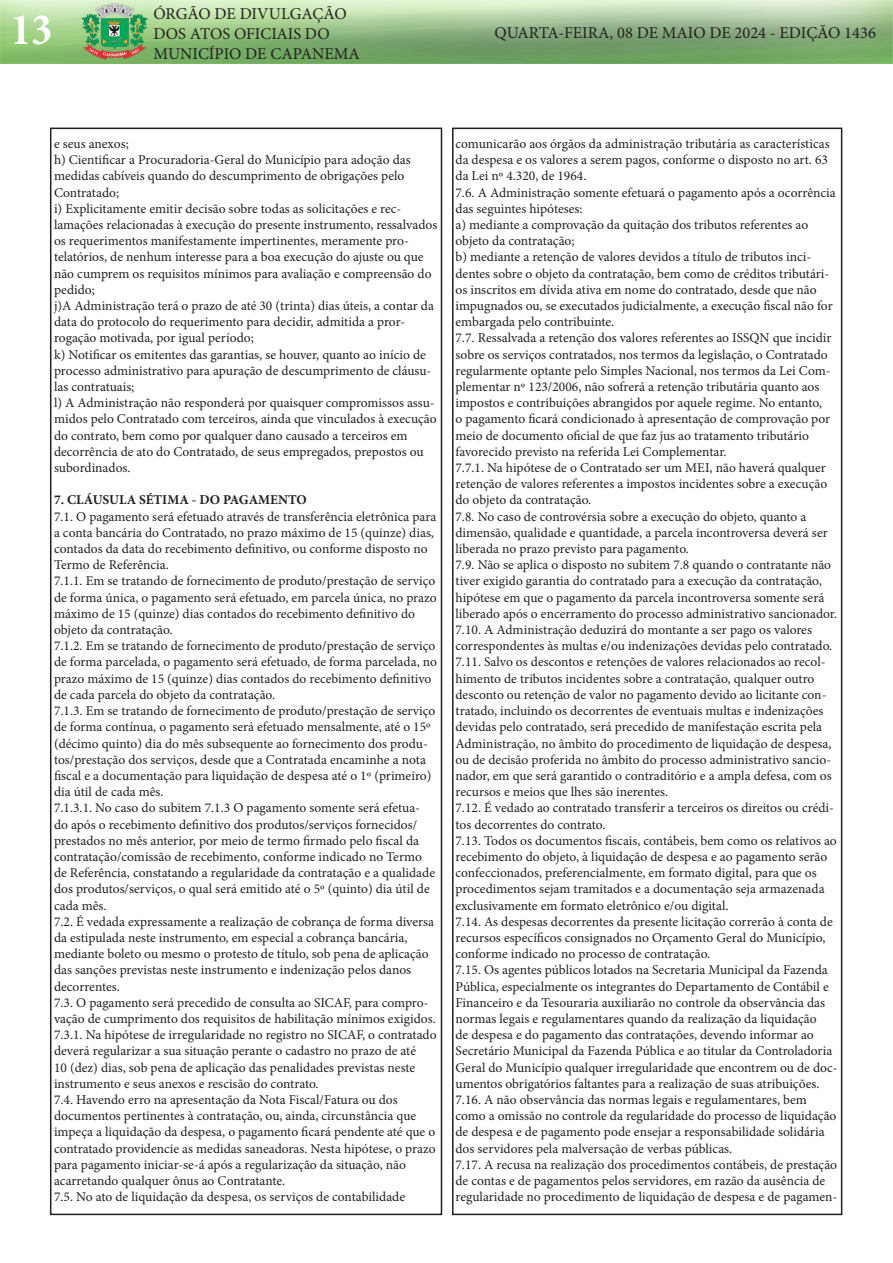
<style>
.page{position:relative;width:893px;height:1263px;background:#fff}
.page>*{position:absolute;margin:0;border:0;box-sizing:border-box;transform-origin:0 0}
.t1{font:700 condensed 45px "Minion Pro";color:#fff}
.t2{font:16.5px/19.8px "Minion Pro";color:#231f20}
.t3{font:13.5px/16.2px "Minion Pro";color:#231f20}
.t4{font:700 13.5px "Minion Pro";color:#231f20}
</style>
<div class="page">
<div style="left:50px;top:128px;width:392px;height:1087px;border:2px solid #231f20"></div>
<img style="left:0;top:0;width:893px;height:64px">
<div style="left:452px;top:128px;width:390px;height:1087px;border:2px solid #231f20"></div>
<h1 class="t1" style="left:11px;top:-1px;width:43px">13</h1>
<p class="t2" style="left:153px;top:4px;width:208px">ÓRGÃO DE DIVULGAÇÃO<br>DOS ATOS OFICIAIS DO<br>MUNICÍPIO DE CAPANEMA</p>
<p class="t2" style="left:495px;top:23px;width:383px">QUARTA-FEIRA, 08 DE MAIO DE 2024 - EDIÇÃO 1436</p>
<p class="t3" style="left:54px;top:136px;width:76px">e seus anexos;</p>
<p class="t3" style="left:54px;top:152px;width:358px">h) Cientificar a Procuradoria-Geral do Município para adoção das medidas cabíveis quando do descumprimento de obrigações pelo<br>Contratado;</p>
<p class="t3" style="left:54px;top:200px;width:385px">i) Explicitamente emitir decisão sobre todas as solicitações e rec&shy;lamações relacionadas à execução do presente instrumento, ressalvados os requerimentos manifestamente impertinentes, meramente pro&shy;telatórios, de nenhum interesse para a boa execução do ajuste ou que não cumprem os requisitos mínimos para avaliação e compreensão do pedido;</p>
<p class="t3" style="left:54px;top:298px;width:381px">j)A Administração terá o prazo de até 30 (trinta) dias úteis, a contar da data do protocolo do requerimento para decidir, admitida a pror&shy;rogação motivada, por igual período;</p>
<p class="t3" style="left:54px;top:346px;width:379px">k) Notificar os emitentes das garantias, se houver, quanto ao início de processo administrativo para apuração de descumprimento de cláusu&shy;las contratuais;</p>
<p class="t3" style="left:54px;top:395px;width:384px">l) A Administração não responderá por quaisquer compromissos assu&shy;midos pelo Contratado com terceiros, ainda que vinculados à execução do contrato, bem como por qualquer dano causado a terceiros em decorrência de ato do Contratado, de seus empregados, prepostos ou subordinados.</p>
<p class="t4" style="left:54px;top:491px;width:254px">7. CLÁUSULA SÉTIMA - DO PAGAMENTO</p>
<p class="t3" style="left:54px;top:508px;width:384px">7.1. O pagamento será efetuado através de transferência eletrônica para a conta bancária do Contratado, no prazo máximo de 15 (quinze) dias, contados da data do recebimento definitivo, ou conforme disposto no Termo de Referência.</p>
<p class="t3" style="left:54px;top:573px;width:384px">7.1.1. Em se tratando de fornecimento de produto/prestação de serviço de forma única, o pagamento será efetuado, em parcela única, no prazo máximo de 15 (quinze) dias contados do recebimento definitivo do objeto da contratação.</p>
<p class="t3" style="left:54px;top:638px;width:385px">7.1.2. Em se tratando de fornecimento de produto/prestação de serviço de forma parcelada, o pagamento será efetuado, de forma parcelada, no prazo máximo de 15 (quinze) dias contados do recebimento definitivo de cada parcela do objeto da contratação.</p>
<p class="t3" style="left:54px;top:703px;width:383px">7.1.3. Em se tratando de fornecimento de produto/prestação de serviço de forma contínua, o pagamento será efetuado mensalmente, até o 15º (décimo quinto) dia do mês subsequente ao fornecimento dos produ&shy;tos/prestação dos serviços, desde que a Contratada encaminhe a nota fiscal e a documentação para liquidação de despesa até o 1º (primeiro) dia útil de cada mês.</p>
<p class="t3" style="left:54px;top:800px;width:383px">7.1.3.1. No caso do subitem 7.1.3 O pagamento somente será efetua&shy;do após o recebimento definitivo dos produtos/serviços fornecidos/ prestados no mês anterior, por meio de termo firmado pelo fiscal da contratação/comissão de recebimento, conforme indicado no Termo de Referência, constatando a regularidade da contratação e a qualidade dos produtos/serviços, o qual será emitido até o 5º (quinto) dia útil de cada mês.</p>
<p class="t3" style="left:54px;top:913px;width:382px">7.2. É vedada expressamente a realização de cobrança de forma diversa da estipulada neste instrumento, em especial a cobrança bancária, mediante boleto ou mesmo o protesto de título, sob pena de aplicação das sanções previstas neste instrumento e indenização pelos danos decorrentes.</p>
<p class="t3" style="left:54px;top:994px;width:383px">7.3. O pagamento será precedido de consulta ao SICAF, para compro&shy;vação de cumprimento dos requisitos de habilitação mínimos exigidos.</p>
<p class="t3" style="left:54px;top:1027px;width:384px">7.3.1. Na hipótese de irregularidade no registro no SICAF, o contratado deverá regularizar a sua situação perante o cadastro no prazo de até<br>10 (dez) dias, sob pena de aplicação das penalidades previstas neste instrumento e seus anexos e rescisão do contrato.</p>
<p class="t3" style="left:54px;top:1091px;width:383px">7.4. Havendo erro na apresentação da Nota Fiscal/Fatura ou dos documentos pertinentes à contratação, ou, ainda, circunstância que impeça a liquidação da despesa, o pagamento ficará pendente até que o contratado providencie as medidas saneadoras. Nesta hipótese, o prazo para pagamento iniciar-se-á após a regularização da situação, não acarretando qualquer ônus ao Contratante.</p>
<p class="t3" style="left:54px;top:1189px;width:353px">7.5. No ato de liquidação da despesa, os serviços de contabilidade</p>
<p class="t3" style="left:455px;top:136px;width:376px">comunicarão aos órgãos da administração tributária as características da despesa e os valores a serem pagos, conforme o disposto no art. 63 da Lei nº 4.320, de 1964.</p>
<p class="t3" style="left:455px;top:184px;width:382px">7.6. A Administração somente efetuará o pagamento após a ocorrência das seguintes hipóteses:</p>
<p class="t3" style="left:455px;top:217px;width:354px">a) mediante a comprovação da quitação dos tributos referentes ao objeto da contratação;</p>
<p class="t3" style="left:455px;top:249px;width:379px">b) mediante a retenção de valores devidos a título de tributos inci&shy;dentes sobre o objeto da contratação, bem como de créditos tributári&shy;os inscritos em dívida ativa em nome do contratado, desde que não impugnados ou, se executados judicialmente, a execução fiscal não for embargada pelo contribuinte.</p>
<p class="t3" style="left:455px;top:330px;width:377px">7.7. Ressalvada a retenção dos valores referentes ao ISSQN que incidir sobre os serviços contratados, nos termos da legislação, o Contratado regularmente optante pelo Simples Nacional, nos termos da Lei Com&shy;plementar nº 123/2006, não sofrerá a retenção tributária quanto aos impostos e contribuições abrangidos por aquele regime. No entanto, o pagamento ficará condicionado à apresentação de comprovação por meio de documento oficial de que faz jus ao tratamento tributário favorecido previsto na referida Lei Complementar.</p>
<p class="t3" style="left:455px;top:460px;width:373px;text-align:justify">7.7.1. Na hipótese de o Contratado ser um MEI, não haverá qualquer retenção de valores referentes a impostos incidentes sobre a execução do objeto da contratação.</p>
<p class="t3" style="left:455px;top:508px;width:374px">7.8. No caso de controvérsia sobre a execução do objeto, quanto a dimensão, qualidade e quantidade, a parcela incontroversa deverá ser liberada no prazo previsto para pagamento.</p>
<p class="t3" style="left:455px;top:557px;width:383px">7.9. Não se aplica o disposto no subitem 7.8 quando o contratante não tiver exigido garantia do contratado para a execução da contratação, hipótese em que o pagamento da parcela incontroversa somente será liberado após o encerramento do processo administrativo sancionador.</p>
<p class="t3" style="left:455px;top:622px;width:378px">7.10. A Administração deduzirá do montante a ser pago os valores correspondentes às multas e/ou indenizações devidas pelo contratado.</p>
<p class="t3" style="left:455px;top:654px;width:378px">7.11. Salvo os descontos e retenções de valores relacionados ao recol&shy;himento de tributos incidentes sobre a contratação, qualquer outro desconto ou retenção de valor no pagamento devido ao licitante con&shy;tratado, incluindo os decorrentes de eventuais multas e indenizações devidas pelo contratado, será precedido de manifestação escrita pela Administração, no âmbito do procedimento de liquidação de despesa, ou de decisão proferida no âmbito do processo administrativo sancio&shy;nador, em que será garantido o contraditório e a ampla defesa, com os recursos e meios que lhes são inerentes.</p>
<p class="t3" style="left:455px;top:800px;width:380px">7.12. É vedado ao contratado transferir a terceiros os direitos ou crédi&shy;tos decorrentes do contrato.</p>
<p class="t3" style="left:455px;top:832px;width:383px">7.13. Todos os documentos fiscais, contábeis, bem como os relativos ao recebimento do objeto, à liquidação de despesa e ao pagamento serão confeccionados, preferencialmente, em formato digital, para que os procedimentos sejam tramitados e a documentação seja armazenada exclusivamente em formato eletrônico e/ou digital.</p>
<p class="t3" style="left:455px;top:913px;width:379px">7.14. As despesas decorrentes da presente licitação correrão à conta de recursos específicos consignados no Orçamento Geral do Município, conforme indicado no processo de contratação.</p>
<p class="t3" style="left:455px;top:962px;width:384px">7.15. Os agentes públicos lotados na Secretaria Municipal da Fazenda Pública, especialmente os integrantes do Departamento de Contábil e Financeiro e da Tesouraria auxiliarão no controle da observância das normas legais e regulamentares quando da realização da liquidação<br>de despesa e do pagamento das contratações, devendo informar ao Secretário Municipal da Fazenda Pública e ao titular da Controladoria Geral do Município qualquer irregularidade que encontrem ou de doc&shy;umentos obrigatórios faltantes para a realização de suas atribuições.</p>
<p class="t3" style="left:455px;top:1091px;width:382px">7.16. A não observância das normas legais e regulamentares, bem como a omissão no controle da regularidade do processo de liquidação de despesa e de pagamento pode ensejar a responsabilidade solidária dos servidores pela malversação de verbas públicas.</p>
<p class="t3" style="left:455px;top:1156px;width:383px">7.17. A recusa na realização dos procedimentos contábeis, de prestação de contas e de pagamentos pelos servidores, em razão da ausência de regularidade no procedimento de liquidação de despesa e de pagamen-</p>
</div>
